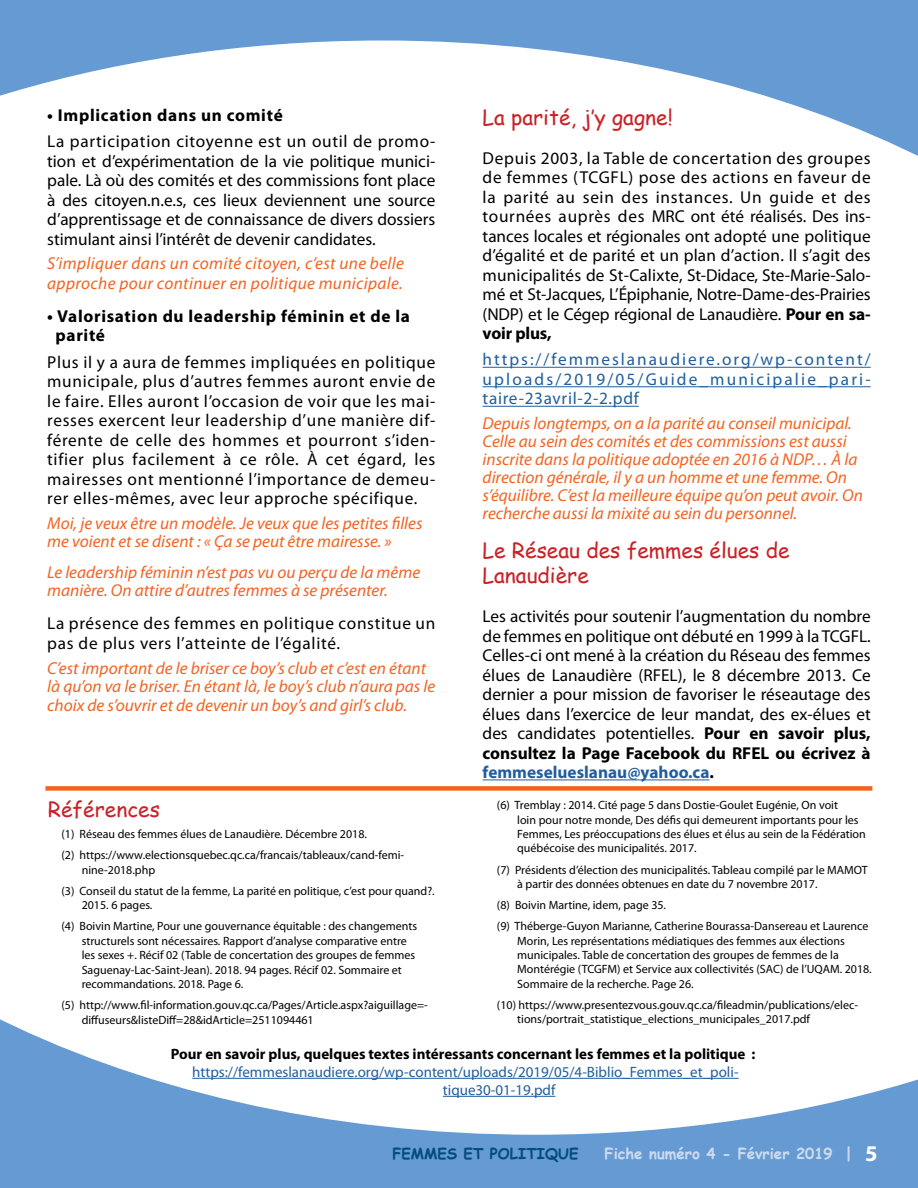
<style>
.page{position:relative;width:918px;height:1188px;background:#fff}
.page>*{position:absolute;margin:0;border:0;box-sizing:border-box;transform-origin:0 0}
.t1{font:21px/25.2px "Comic Sans MS";color:#ca2127}
.t2{font:17.25px/19.5px "Myriad Pro";color:#000;text-align:justify}
.t3{font:italic 17.25px/18px "Myriad Pro";color:#f26322}
.t4{font:17.25px/19.5px "Myriad Pro";letter-spacing:.125em;color:#215e9e;text-align:justify}
.t5{font:italic 17.25px/19.5px "Myriad Pro";letter-spacing:.02em;color:#f26322}
.t6{font:17.25px/19.5px "Myriad Pro";letter-spacing:.04em;color:#000}
.t7{font:700 17.25px/19.5px "Myriad Pro";letter-spacing:.04em;color:#000}
.t8{font:15px/18px "Myriad Pro";color:#215e9e}
.t9{font:700 15px "Myriad Pro";color:#000}
.t10{font:700 15px "Comic Sans MS";color:#ccdaef}
.t11{font:700 15px "Comic Sans MS";color:#034d81}
.t12{font:12px/14.4px "Myriad Pro";color:#000}
.s1{font-weight:700}
.s2{font-weight:700;color:#215e9e}
.s3{font-family:"Myriad Pro";font-size:22.5px;color:#fff}
</style>
<div class="page">
<svg style="left:0;top:1019px;width:918px;height:169px"></svg>
<svg style="left:0;top:0;width:918px;height:156px"></svg>
<hr style="left:483px;top:367px;width:388px;height:1px;background:#215e9e">
<hr style="left:483px;top:386px;width:388px;height:1px;background:#215e9e">
<hr style="left:483px;top:406px;width:156px;height:1px;background:#215e9e">
<hr style="left:483px;top:779px;width:227px;height:1px;background:#215e9e">
<div style="left:45px;top:786px;width:827px;height:5px;background:#f26322"></div>
<hr style="left:192px;top:1078px;width:547px;height:1px;background:#215e9e">
<hr style="left:443px;top:1096px;width:112px;height:1px;background:#215e9e">
<p class="t7" style="left:47px;top:105px;width:237px">• Implication dans un comité</p>
<p class="t2" style="left:47px;top:131px;width:390px">La participation citoyenne est un outil de promo&shy;tion et d’expérimentation de la vie politique munici&shy;pale. Là où des comités et des commissions font place à des citoyen.n.e.s, ces lieux deviennent une source d’apprentissage et de connaissance de divers dossiers stimulant ainsi l’intérêt de devenir candidates.</p>
<p class="t5" style="left:47px;top:254px;width:358px">S’impliquer dans un comité citoyen, c’est une belle approche pour continuer en politique municipale.</p>
<p class="t7" style="left:56px;top:306px;width:356px;text-indent:-8px">• Valorisation du leadership féminin et de la parité</p>
<p class="t2" style="left:47px;top:352px;width:390px">Plus il y a aura de femmes impliquées en politique municipale, plus d’autres femmes auront envie de le faire. Elles auront l’occasion de voir que les mai&shy;resses exercent leur leadership d’une manière dif&shy;férente de celle des hommes et pourront s’iden&shy;tifier plus facilement à ce rôle. À cet égard, les mairesses ont mentionné l’importance de demeu&shy;rer elles-mêmes, avec leur approche spécifique.</p>
<p class="t3" style="left:47px;top:514px;width:377px">Moi, je veux être un modèle. Je veux que les petites filles me voient et se disent : « Ça se peut être mairesse. »</p>
<p class="t3" style="left:47px;top:563px;width:374px">Le leadership féminin n’est pas vu ou perçu de la même manière. On attire d’autres femmes à se présenter.</p>
<p class="t6" style="left:47px;top:614px;width:390px">La présence des femmes en politique constitue un pas de plus vers l’atteinte de l’égalité.</p>
<p class="t3" style="left:47px;top:658px;width:390px;line-height:18.8px">C’est important de le briser ce boy’s club et c’est en étant là qu’on va le briser. En étant là, le boy’s club n’aura pas le choix de s’ouvrir et de devenir un boy’s and girl’s club.</p>
<p class="t1" style="left:483px;top:104px;width:192px">La parité, j’y gagne!</p>
<p class="t2" style="left:483px;top:148px;width:390px">Depuis 2003, la Table de concertation des groupes de femmes (TCGFL) pose des actions en faveur de la parité au sein des instances. Un guide et des tournées auprès des MRC ont été réalisés. Des ins&shy;tances locales et régionales ont adopté une politique d’égalité et de parité et un plan d’action. Il s’agit des municipalités de St-Calixte, St-Didace, Ste-Marie-Salo&shy;mé et St-Jacques, L’Épiphanie, Notre-Dame-des-Prairies (NDP) et le Cégep régional de Lanaudière. <span class="s1">Pour en sa&shy;voir plus,</span></p>
<p class="t4" style="left:483px;top:350px;width:390px">https://femmeslanaudiere.org/wp-content/ uploads/2019/05/Guide_municipalie_pari&shy;taire-23avril-2-2.pdf</p>
<p class="t3" style="left:483px;top:414px;width:382px">Depuis longtemps, on a la parité au conseil municipal.<br>Celle au sein des comités et des commissions est aussi inscrite dans la politique adoptée en 2016 à NDP… À la direction générale, il y a un homme et une femme. On s’équilibre. C’est la meilleure équipe qu’on peut avoir. On recherche aussi la mixité au sein du personnel.</p>
<p class="t1" style="left:483px;top:537px;width:308px">Le Réseau des femmes élues de<br>Lanaudière</p>
<p class="t2" style="left:483px;top:606px;width:390px">Les activités pour soutenir l’augmentation du nombre de femmes en politique ont débuté en 1999 à la TCGFL.<br>Celles-ci ont mené à la création du Réseau des femmes élues de Lanaudière (RFEL), le 8 décembre 2013. Ce dernier a pour mission de favoriser le réseautage des élues dans l’exercice de leur mandat, des ex-élues et des candidates potentielles. <span class="s1">Pour en savoir plus, consultez la Page Facebook du RFEL ou écrivez à </span><span class="s2">femmeselueslanau@yahoo.ca</span><span class="s1">.</span></p>
<p class="t1" style="left:48px;top:796px;width:113px">Références</p>
<p class="t12" style="left:61px;top:823px;width:344px;line-height:21.1px">(1) Réseau des femmes élues de Lanaudière. Décembre 2018.<br>(2) https://www.electionsquebec.qc.ca/francais/tableaux/cand-femi-</p>
<p class="t12" style="left:61px;top:859px;width:375px;line-height:21.1px;text-indent:20px">nine-2018.php<br>(3) Conseil du statut de la femme, La parité en politique, c’est pour quand?.</p>
<p class="t12" style="left:61px;top:895px;width:357px;line-height:21.1px;text-indent:20px">2015. 6 pages.<br>(4) Boivin Martine, Pour une gouvernance équitable : des changements</p>
<p class="t12" style="left:82px;top:933px;width:335px">structurels sont nécessaires. Rapport d’analyse comparative entre les sexes +. Récif 02 (Table de concertation des groupes de femmes Saguenay-Lac-Saint-Jean). 2018. 94 pages. Récif 02. Sommaire et recommandations. 2018. Page 6.</p>
<p class="t12" style="left:82px;top:998px;width:348px;text-indent:-20px">(5) http://www.fil-information.gouv.qc.ca/Pages/Article.aspx?aiguillage=- diffuseurs&amp;listeDiff=28&amp;idArticle=2511094461</p>
<p class="t12" style="left:517px;top:798px;width:350px;text-indent:-20px">(6) Tremblay : 2014. Cité page 5 dans Dostie-Goulet Eugénie, On voit<br>loin pour notre monde, Des défis qui demeurent importants pour les Femmes, Les préoccupations des élues et élus au sein de la Fédération québécoise des municipalités. 2017.</p>
<p class="t12" style="left:517px;top:862px;width:352px;text-indent:-20px">(7) Présidents d’élection des municipalités. Tableau compilé par le MAMOT à partir des données obtenues en date du 7 novembre 2017.</p>
<p class="t12" style="left:497px;top:894px;width:373px;line-height:21.1px">(8) Boivin Martine, idem, page 35.<br>(9) Théberge-Guyon Marianne, Catherine Bourassa-Dansereau et Laurence</p>
<p class="t12" style="left:517px;top:933px;width:356px">Morin, Les représentations médiatiques des femmes aux élections municipales. Table de concertation des groupes de femmes de la Montérégie (TCGFM) et Service aux collectivités (SAC) de l’UQAM. 2018.<br>Sommaire de la recherche. Page 26.</p>
<p class="t12" style="left:517px;top:998px;width:343px;text-indent:-20px">(10) https://www.presentezvous.gouv.qc.ca/fileadmin/publications/elec&shy;tions/portrait_statistique_elections_municipales_2017.pdf</p>
<p class="t9" style="left:171px;top:1044px;width:586px">Pour en savoir plus, quelques textes intéressants concernant les femmes et la politique :</p>
<p class="t8" style="left:443px;top:1063px;width:297px;text-indent:-251px">https://femmeslanaudiere.org/wp-content/uploads/2019/05/4-Biblio_Femmes_et_poli&shy;tique30-01-19.pdf</p>
<p class="t11" style="left:392px;top:1143px;width:188px">FEMMES ET POLITIQUE</p>
<p class="t10" style="left:605px;top:1143px;width:274px">Fiche numéro 4 - Février 2019 | <span class="s3">5</span></p>
</div>
